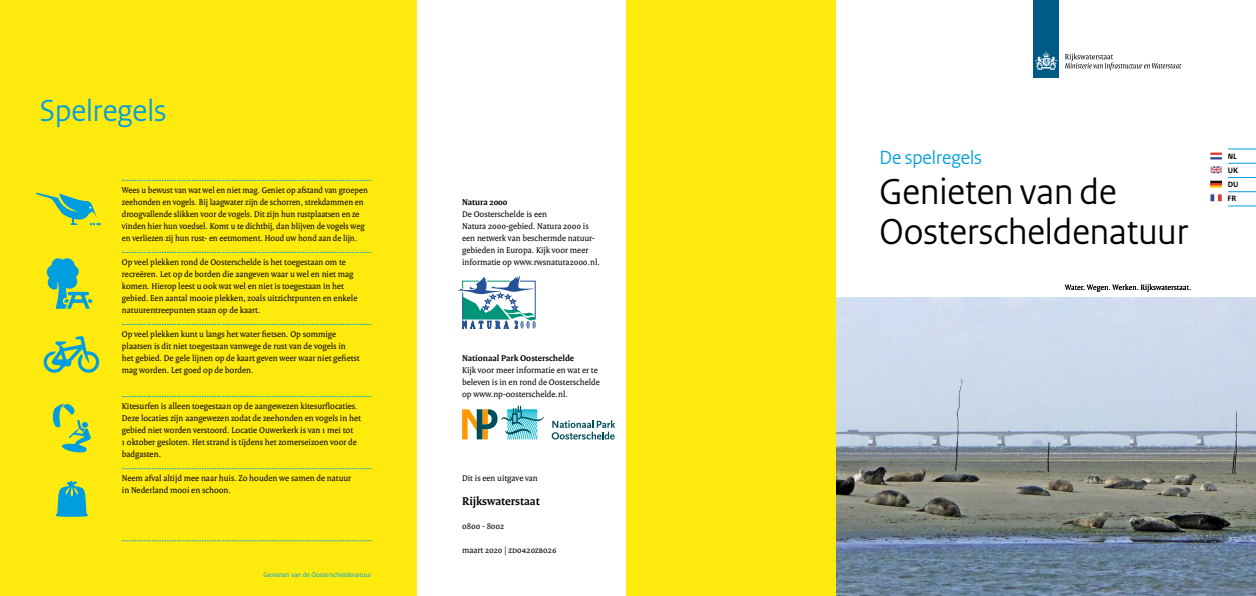
<style>
.page{position:relative;width:1256px;height:596px;background:#fff}
.page>*{position:absolute;margin:0;border:0;box-sizing:border-box;transform-origin:0 0}
.t1{font:38px/40px "Rijksoverheid Sans Heading";color:#000}
.t2{font:32px "Rijksoverheid Sans Heading";color:#009ede}
.t3{font:20px "Rijksoverheid Sans Heading";color:#009ede}
.t4{font:700 12px "Rijksoverheid Serif";color:#000}
.t5{font:9px/12px "Rijksoverheid Serif";color:#000}
.t6{font:700 9px "Rijksoverheid Serif";color:#000}
.t7{font:700 8.2px/14.2px "Rijksoverheid Sans Text";color:#000}
.t8{font:7px "Rijksoverheid Sans Text";color:#009ede}
</style>
<div class="page">
<svg style="left:1210px;top:153px;width:12px;height:6px"></svg>
<svg style="left:1210px;top:194px;width:11px;height:7px"></svg>
<svg style="left:1210px;top:166px;width:11px;height:7px"></svg>
<svg style="left:1210px;top:181px;width:12px;height:6px"></svg>
<svg style="left:1228px;top:149px;width:28px;height:1px"></svg>
<svg style="left:1228px;top:163px;width:28px;height:1px"></svg>
<svg style="left:1228px;top:177px;width:28px;height:1px"></svg>
<svg style="left:1228px;top:191px;width:28px;height:1px"></svg>
<svg style="left:1228px;top:206px;width:28px;height:1px"></svg>
<div style="left:626px;top:0;width:210px;height:595px;background:#ffea0e"></div>
<img style="left:836px;top:298px;width:420px;height:297px">
<svg style="left:458px;top:275px;width:78px;height:54px"></svg>
<svg style="left:552px;top:420px;width:63px;height:19px"></svg>
<svg style="left:462px;top:405px;width:82px;height:34px"></svg>
<div style="left:0;top:0;width:417px;height:595px;background:#ffea0e"></div>
<svg style="left:122px;top:180px;width:249px;height:1px"></svg>
<svg style="left:122px;top:252px;width:249px;height:1px"></svg>
<svg style="left:122px;top:324px;width:249px;height:1px"></svg>
<svg style="left:122px;top:396px;width:249px;height:1px"></svg>
<svg style="left:122px;top:468px;width:249px;height:1px"></svg>
<svg style="left:122px;top:540px;width:249px;height:1px"></svg>
<svg style="left:36px;top:192px;width:65px;height:33px"></svg>
<svg style="left:53px;top:403px;width:38px;height:49px"></svg>
<svg style="left:56px;top:481px;width:32px;height:35px"></svg>
<svg style="left:43px;top:336px;width:57px;height:37px"></svg>
<svg style="left:46px;top:258px;width:46px;height:51px"></svg>
<div style="left:1033px;top:0;width:26px;height:77px;background:#005a86"></div>
<svg style="left:1035px;top:51px;width:22px;height:19px"></svg>
<svg style="left:1065px;top:53px;width:116px;height:17px"></svg>
<svg style="left:1064px;top:284px;width:127px;height:8px"></svg>
<h2 class="t2" style="left:40px;top:91px;width:128px">Spelregels</h2>
<p class="t5" style="left:122px;top:183px;width:247px">Wees u bewust van wat wel en niet mag. Geniet op afstand van groepen zeehonden en vogels. Bij laagwater zijn de schorren, strekdammen en droogvallende slikken voor de vogels. Dit zijn hun rustplaatsen en ze vinden hier hun voedsel. Komt u te dichtbij, dan blijven de vogels weg en verliezen zij hun rust- en eetmoment. Houd uw hond aan de lijn.</p>
<p class="t5" style="left:122px;top:255px;width:237px">Op veel plekken rond de Oosterschelde is het toegestaan om te recreëren. Let op de borden die aangeven waar u wel en niet mag komen. Hierop leest u ook wat wel en niet is toegestaan in het gebied. Een aantal mooie plekken, zoals uitzichtpunten en enkele natuurentreepunten staan op de kaart.</p>
<p class="t5" style="left:122px;top:327px;width:239px">Op veel plekken kunt u langs het water fietsen. Op sommige plaatsen is dit niet toegestaan vanwege de rust van de vogels in het gebied. De gele lijnen op de kaart geven weer waar niet gefietst mag worden. Let goed op de borden.</p>
<p class="t5" style="left:122px;top:399px;width:240px">Kitesurfen is alleen toegestaan op de aangewezen kitesurflocaties.<br>Deze locaties zijn aangewezen zodat de zeehonden en vogels in het gebied niet worden verstoord. Locatie Ouwerkerk is van 1 mei tot<br>1 oktober gesloten. Het strand is tijdens het zomerseizoen voor de badgasten.</p>
<p class="t5" style="left:122px;top:471px;width:231px">Neem afval altijd mee naar huis. Zo houden we samen de natuur in Nederland mooi en schoon.</p>
<p class="t8" style="left:264px;top:570px;width:109px">Genieten van de Oosterscheldenatuur</p>
<p class="t6" style="left:462px;top:196px;width:47px">Natura 2000</p>
<p class="t5" style="left:462px;top:207px;width:139px">De Oosterschelde is een<br>Natura 2000-gebied. Natura 2000 is een netwerk van beschermde natuur&shy;gebieden in Europa. Kijk voor meer informatie op www.rwsnatura2000.nl.</p>
<p class="t6" style="left:462px;top:352px;width:114px">Nationaal Park Oosterschelde</p>
<p class="t5" style="left:462px;top:363px;width:139px">Kijk voor meer informatie en wat er te beleven is in en rond de Oosterschelde op www.np-oosterschelde.nl.</p>
<p class="t5" style="left:462px;top:471px;width:77px">Dit is een uitgave van</p>
<h3 class="t4" style="left:462px;top:493px;width:79px">Rijkswaterstaat</h3>
<p class="t5" style="left:462px;top:519px;width:44px">0800 - 8002</p>
<p class="t5" style="left:462px;top:543px;width:96px">maart 2020 | ZD0420ZB026</p>
<h3 class="t3" style="left:879px;top:146px;width:104px">De spelregels</h3>
<h1 class="t1" style="left:879px;top:172px;width:310px">Genieten van de<br>Oosterscheldenatuur</h1>
<p class="t7" style="left:1228px;top:150px;width:11px">NL</p>
<p class="t7" style="left:1227px;top:191px;width:10px">FR</p>
<p class="t7" style="left:1228px;top:163px;width:12px">UK<br>DU</p>
</div>
